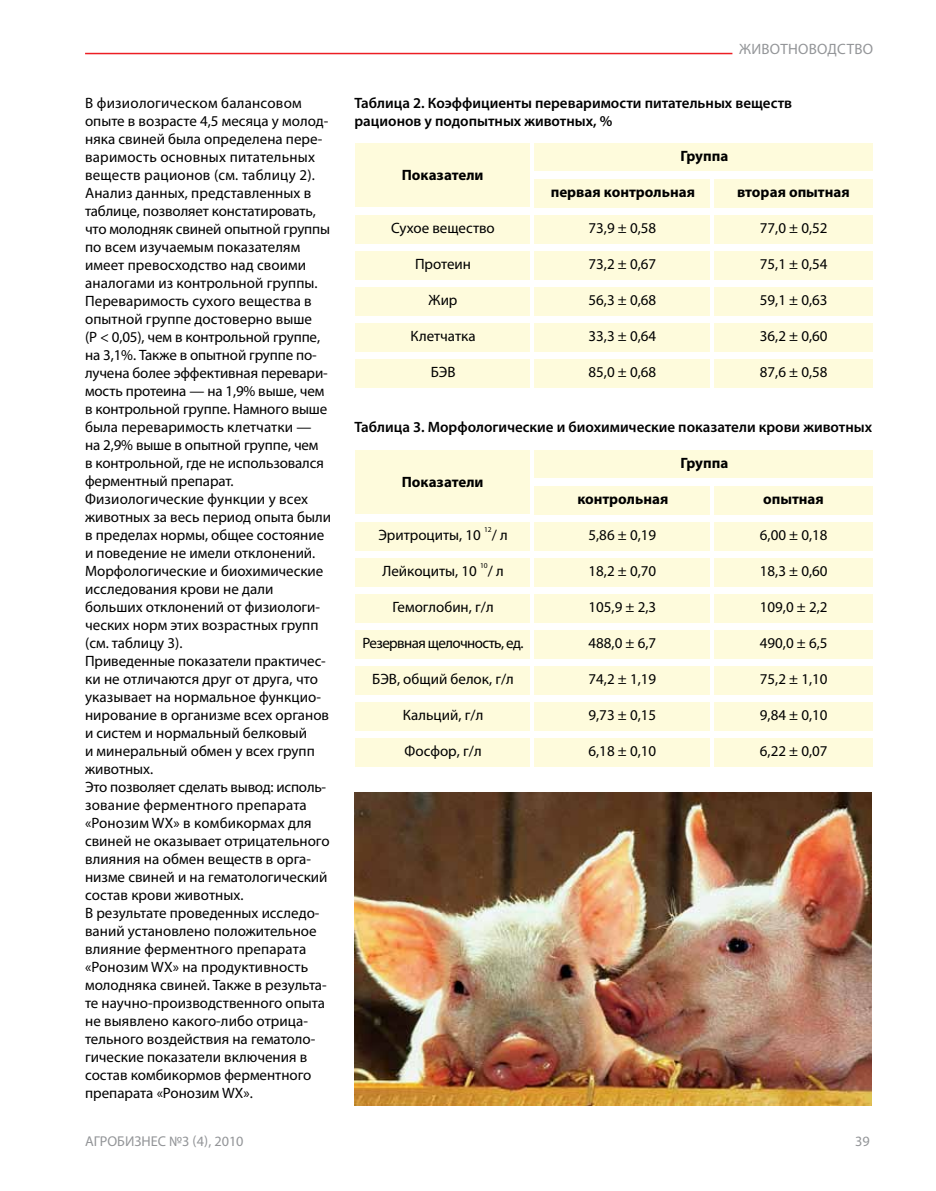
<style>
.page{position:relative;width:936px;height:1191px;background:#fff}
.page>*{position:absolute;margin:0;border:0;box-sizing:border-box;transform-origin:0 0}
.t1{font:15px/18px "Myriad Pro";color:#000}
.t2{font:600 15px/18px "Myriad Pro";color:#000}
.t3{font:700 15px "Myriad Pro";color:#000}
.t4{font:15px "Myriad Pro";letter-spacing:-.04em;color:#000}
.t5{font:15px "Myriad Pro";letter-spacing:.015em;color:#939598}
.t6{font:14.25px "Myriad Pro";color:#939598}
.t7{font:7.5px "Myriad Pro";color:#000}
</style>
<div class="page">
<div style="left:354px;top:143px;width:175px;height:64px;background:#fefbdc"></div>
<div style="left:354px;top:450px;width:175px;height:64px;background:#fefbdc"></div>
<div style="left:534px;top:143px;width:338px;height:28px;background:#fefbdc"></div>
<div style="left:534px;top:450px;width:338px;height:28px;background:#fefbdc"></div>
<div style="left:534px;top:179px;width:175px;height:28px;background:#fefbdc"></div>
<div style="left:534px;top:486px;width:175px;height:28px;background:#fefbdc"></div>
<div style="left:534px;top:215px;width:175px;height:28px;background:#fefbdc"></div>
<div style="left:534px;top:522px;width:175px;height:28px;background:#fefbdc"></div>
<div style="left:534px;top:251px;width:175px;height:28px;background:#fefbdc"></div>
<div style="left:534px;top:558px;width:175px;height:28px;background:#fefbdc"></div>
<div style="left:534px;top:287px;width:175px;height:28px;background:#fefbdc"></div>
<div style="left:534px;top:594px;width:175px;height:28px;background:#fefbdc"></div>
<div style="left:534px;top:323px;width:175px;height:28px;background:#fefbdc"></div>
<div style="left:534px;top:630px;width:175px;height:28px;background:#fefbdc"></div>
<div style="left:534px;top:359px;width:175px;height:28px;background:#fefbdc"></div>
<div style="left:534px;top:666px;width:175px;height:28px;background:#fefbdc"></div>
<div style="left:534px;top:702px;width:175px;height:28px;background:#fefbdc"></div>
<div style="left:534px;top:738px;width:175px;height:28px;background:#fefbdc"></div>
<div style="left:354px;top:215px;width:175px;height:28px;background:#fefbdc"></div>
<div style="left:354px;top:522px;width:175px;height:28px;background:#fefbdc"></div>
<div style="left:354px;top:251px;width:175px;height:28px;background:#fefbdc"></div>
<div style="left:354px;top:558px;width:175px;height:28px;background:#fefbdc"></div>
<div style="left:354px;top:287px;width:175px;height:28px;background:#fefbdc"></div>
<div style="left:354px;top:594px;width:175px;height:28px;background:#fefbdc"></div>
<div style="left:354px;top:323px;width:175px;height:28px;background:#fefbdc"></div>
<div style="left:354px;top:630px;width:175px;height:28px;background:#fefbdc"></div>
<div style="left:354px;top:359px;width:175px;height:28px;background:#fefbdc"></div>
<div style="left:354px;top:666px;width:175px;height:28px;background:#fefbdc"></div>
<div style="left:354px;top:702px;width:175px;height:28px;background:#fefbdc"></div>
<div style="left:354px;top:738px;width:175px;height:28px;background:#fefbdc"></div>
<div style="left:713px;top:179px;width:159px;height:28px;background:#fefbdc"></div>
<div style="left:713px;top:486px;width:159px;height:28px;background:#fefbdc"></div>
<div style="left:713px;top:215px;width:159px;height:28px;background:#fefbdc"></div>
<div style="left:713px;top:522px;width:159px;height:28px;background:#fefbdc"></div>
<div style="left:713px;top:251px;width:159px;height:28px;background:#fefbdc"></div>
<div style="left:713px;top:558px;width:159px;height:28px;background:#fefbdc"></div>
<div style="left:713px;top:287px;width:159px;height:28px;background:#fefbdc"></div>
<div style="left:713px;top:594px;width:159px;height:28px;background:#fefbdc"></div>
<div style="left:713px;top:323px;width:159px;height:28px;background:#fefbdc"></div>
<div style="left:713px;top:630px;width:159px;height:28px;background:#fefbdc"></div>
<div style="left:713px;top:359px;width:159px;height:28px;background:#fefbdc"></div>
<div style="left:713px;top:666px;width:159px;height:28px;background:#fefbdc"></div>
<div style="left:713px;top:702px;width:159px;height:28px;background:#fefbdc"></div>
<div style="left:713px;top:738px;width:159px;height:28px;background:#fefbdc"></div>
<img style="left:354px;top:792px;width:517px;height:313px">
<hr style="left:85px;top:53px;width:647px;height:1px;background:#ed1e24">
<p class="t5" style="left:739px;top:40px;width:135px">ЖиВОТНОВОДСТВО</p>
<p class="t1" style="left:85px;top:94px;width:247px">В физиологическом балансовом опыте в возрасте 4,5 месяца у молод&shy;няка свиней была определена пере&shy;варимость основных питательных веществ рационов (см. таблицу 2).<br>Анализ данных, представленных в таблице, позволяет констатировать, что молодняк свиней опытной группы по всем изучаемым показателям имеет превосходство над своими аналогами из контрольной группы.<br>Переваримость сухого вещества в опытной группе достоверно выше<br>(Р &lt; 0,05), чем в контрольной группе, на 3,1%. Также в опытной группе по&shy;лучена более эффективная перевари&shy;мость протеина — на 1,9% выше, чем в контрольной группе. Намного выше была переваримость клетчатки —<br>на 2,9% выше в опытной группе, чем<br>в контрольной, где не использовался ферментный препарат.<br>Физиологические функции у всех животных за весь период опыта были в пределах нормы, общее состояние и поведение не имели отклонений.<br>Морфологические и биохимические исследования крови не дали больших отклонений от физиологи&shy;ческих норм этих возрастных групп (см. таблицу 3).<br>Приведенные показатели практичес&shy;ки не отличаются друг от друга, что указывает на нормальное функцио&shy;нирование в организме всех органов и систем и нормальный белковый<br>и минеральный обмен у всех групп животных.<br>Это позволяет сделать вывод: исполь&shy;зование ферментного препарата «Ронозим WX» в комбикормах для свиней не оказывает отрицательного влияния на обмен веществ в орга&shy;низме свиней и на гематологический состав крови животных.<br>В результате проведенных исследо&shy;ваний установлено положительное влияние ферментного препарата «Ронозим WX» на продуктивность молодняка свиней. Также в результа&shy;те научно-производственного опыта не выявлено какого-либо отрица&shy;тельного воздействия на гематоло&shy;гические показатели включения в состав комбикормов ферментного препарата «Ронозим WX».</p>
<p class="t2" style="left:354px;top:94px;width:439px">Таблица 2. Коэффициенты переваримости питательных веществ рационов у подопытных животных, %</p>
<p class="t3" style="left:680px;top:146px;width:49px">Группа</p>
<p class="t3" style="left:402px;top:165px;width:83px">Показатели</p>
<p class="t3" style="left:550px;top:182px;width:146px">первая контрольная</p>
<p class="t3" style="left:737px;top:182px;width:114px">вторая опытная</p>
<p class="t1" style="left:391px;top:219px;width:105px">Сухое вещество</p>
<p class="t1" style="left:588px;top:219px;width:69px">73,9 ± 0,58</p>
<p class="t1" style="left:759px;top:219px;width:69px">77,0 ± 0,52</p>
<p class="t1" style="left:415px;top:255px;width:58px">Протеин</p>
<p class="t1" style="left:588px;top:255px;width:69px">73,2 ± 0,67</p>
<p class="t1" style="left:759px;top:255px;width:69px">75,1 ± 0,54</p>
<p class="t1" style="left:428px;top:291px;width:30px">Жир</p>
<p class="t1" style="left:588px;top:291px;width:69px">56,3 ± 0,68</p>
<p class="t1" style="left:759px;top:291px;width:69px">59,1 ± 0,63</p>
<p class="t1" style="left:410px;top:327px;width:67px">Клетчатка</p>
<p class="t1" style="left:588px;top:327px;width:69px">33,3 ± 0,64</p>
<p class="t1" style="left:759px;top:327px;width:69px">36,2 ± 0,60</p>
<p class="t1" style="left:430px;top:363px;width:26px">БЭ В</p>
<p class="t1" style="left:588px;top:363px;width:69px">85,0 ± 0,68</p>
<p class="t1" style="left:759px;top:363px;width:69px">87,6 ± 0,58</p>
<p class="t2" style="left:354px;top:418px;width:519px">Таблица 3. Морфологические и биохимические показатели крови животных</p>
<p class="t3" style="left:680px;top:453px;width:49px">Группа</p>
<p class="t3" style="left:402px;top:472px;width:83px">Показатели</p>
<p class="t3" style="left:577px;top:489px;width:93px">контрольная</p>
<p class="t3" style="left:763px;top:489px;width:62px">опытная</p>
<p class="t1" style="left:378px;top:525px;width:104px">Эритроциты, 10</p>
<p class="t7" style="left:484px;top:525px;width:9px">12</p>
<p class="t1" style="left:491px;top:525px;width:17px">/ л</p>
<p class="t1" style="left:588px;top:525px;width:69px">5,86 ± 0,19</p>
<p class="t1" style="left:759px;top:525px;width:69px">6,00 ± 0,18</p>
<p class="t1" style="left:382px;top:561px;width:96px">Лейкоциты, 10</p>
<p class="t7" style="left:480px;top:561px;width:9px">10</p>
<p class="t1" style="left:487px;top:561px;width:17px">/ л</p>
<p class="t1" style="left:588px;top:561px;width:69px">18,2 ± 0,70</p>
<p class="t1" style="left:759px;top:561px;width:69px">18,3 ± 0,60</p>
<p class="t1" style="left:392px;top:597px;width:103px">Гемоглобин, г/л</p>
<p class="t1" style="left:588px;top:597px;width:69px">105,9 ± 2,3</p>
<p class="t1" style="left:759px;top:597px;width:69px">109,0 ± 2,2</p>
<p class="t4" style="left:362px;top:633px;width:162px">Резервная щелочность, ед.</p>
<p class="t1" style="left:588px;top:633px;width:69px">488,0 ± 6,7</p>
<p class="t1" style="left:759px;top:633px;width:69px">490,0 ± 6,5</p>
<p class="t1" style="left:372px;top:669px;width:143px">БЭ В, общий белок, г/л</p>
<p class="t1" style="left:403px;top:705px;width:82px">Кальций, г/л</p>
<p class="t1" style="left:404px;top:741px;width:79px">Фосфор, г/л</p>
<p class="t1" style="left:588px;top:669px;width:69px">74,2 ± 1,19</p>
<p class="t1" style="left:588px;top:705px;width:69px">9,73 ± 0,15</p>
<p class="t1" style="left:588px;top:741px;width:69px">6,18 ± 0,10</p>
<p class="t1" style="left:759px;top:669px;width:69px">75,2 ± 1,10</p>
<p class="t1" style="left:759px;top:705px;width:69px">9,84 ± 0,10</p>
<p class="t1" style="left:759px;top:741px;width:69px">6,22 ± 0,07</p>
<p class="t6" style="left:85px;top:1132px;width:160px">АГРОБИЗНЕС №3 (4), 2010</p>
<p class="t6" style="left:855px;top:1132px;width:16px">39</p>
</div>
